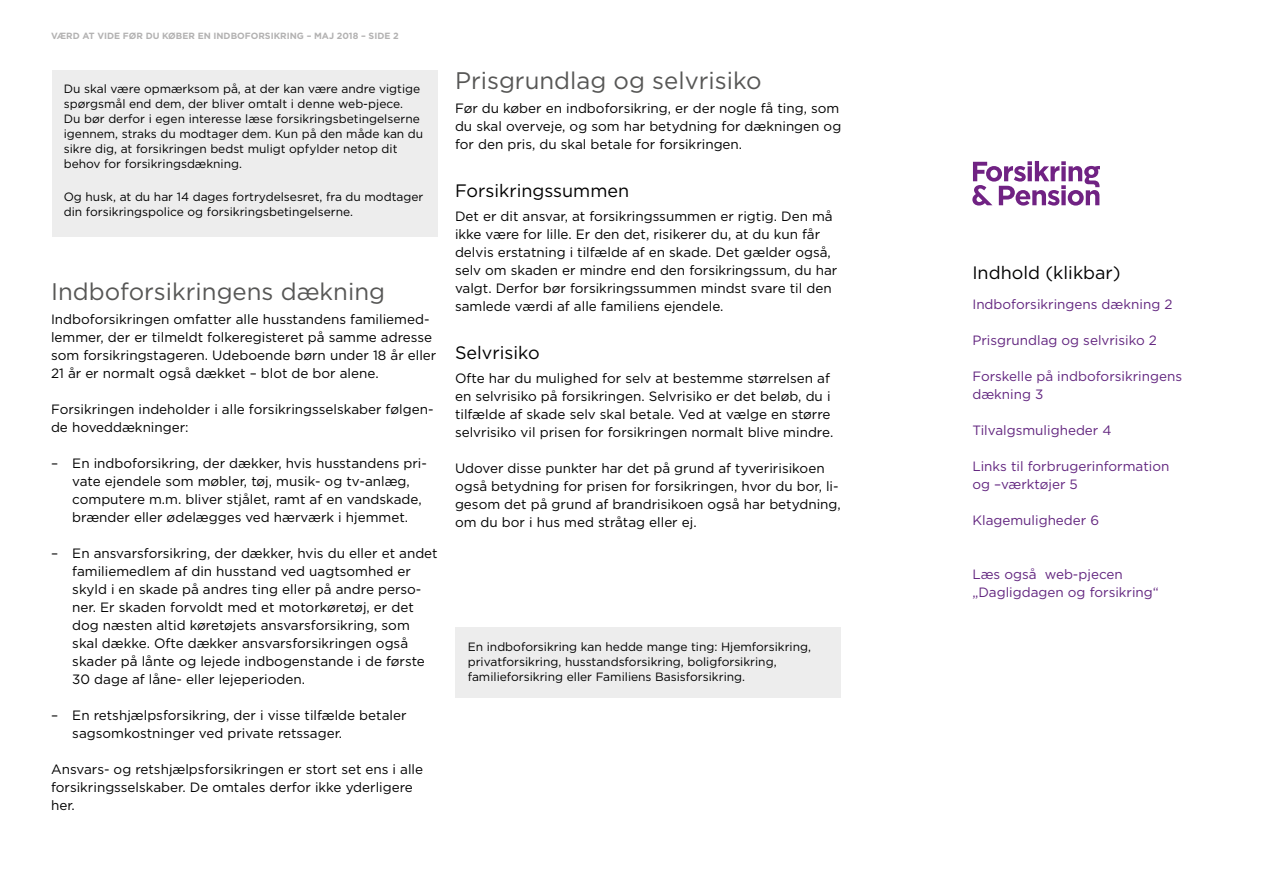
<style>
.page{position:relative;width:1263px;height:893px;background:#fff}
.page>*{position:absolute;margin:0;border:0;box-sizing:border-box;transform-origin:0 0}
.t1{font:24px "Gotham";color:#575756}
.t2{font:18px "Gotham";color:#000}
.t3{font:13.5px/18px "Gotham";color:#000}
.t4{font:13.5px/18px "Gotham";color:#62257f}
.t5{font:12px/15px "Gotham";color:#000}
.t6{font:700 9px "Gotham";color:#b3b2b2}
</style>
<div class="page">
<svg style="left:972px;top:161px;width:128px;height:45px"></svg>
<div style="left:455px;top:627px;width:385px;height:71px;background:#ededed"></div>
<div style="left:52px;top:70px;width:385px;height:167px;background:#ededed"></div>
<p class="t6" style="left:51px;top:31px;width:349px">VÆRD AT VIDE FØR DU KØBER EN INDBOFORSIKRING – MAJ 2018 – SIDE 2</p>
<p class="t5" style="left:64px;top:81px;width:361px">Du skal være opmærksom på, at der kan være andre vigtige spørgsmål end dem, der bliver omtalt i denne web-pjece.<br>Du bør derfor i egen interesse læse forsikringsbetingelserne igennem, straks du modtager dem. Kun på den måde kan du sikre dig, at forsikringen bedst muligt opfylder netop dit behov for forsikringsdækning.</p>
<p class="t5" style="left:64px;top:189px;width:361px">Og husk, at du har 14 dages fortrydelsesret, fra du modtager din forsikringspolice og forsikringsbetingelserne.</p>
<h1 class="t1" style="left:51px;top:277px;width:336px">Indboforsikringens dækning</h1>
<p class="t3" style="left:51px;top:310px;width:387px">Indboforsikringen omfatter alle husstandens familiemed&shy;lemmer, der er tilmeldt folkeregisteret på samme adresse som forsikringstageren. Udeboende børn under 18 år eller 21 år er normalt også dækket – blot de bor alene.</p>
<p class="t3" style="left:51px;top:400px;width:384px">Forsikringen indeholder i alle forsikringsselskaber følgen&shy;de hoveddækninger:</p>
<p class="t3" style="left:72px;top:454px;width:356px;text-indent:-21px">– En indboforsikring, der dækker, hvis husstandens pri&shy;vate ejendele som møbler, tøj, musik- og tv-anlæg, computere m.m. bliver stjålet, ramt af en vandskade, brænder eller ødelægges ved hærværk i hjemmet.</p>
<p class="t3" style="left:72px;top:544px;width:367px;text-indent:-21px">– En ansvarsforsikring, der dækker, hvis du eller et andet familiemedlem af din husstand ved uagtsomhed er skyld i en skade på andres ting eller på andre perso&shy;ner. Er skaden forvoldt med et motorkøretøj, er det dog næsten altid køretøjets ansvarsforsikring, som skal dække. Ofte dækker ansvarsforsikringen også skader på lånte og lejede indbogenstande i de første 30 dage af låne- eller lejeperioden.</p>
<p class="t3" style="left:72px;top:706px;width:336px;text-indent:-21px">– En retshjælpsforsikring, der i visse tilfælde betaler sagsomkostninger ved private retssager.</p>
<p class="t3" style="left:51px;top:760px;width:374px">Ansvars- og retshjælpsforsikringen er stort set ens i alle forsikringsselskaber. De omtales derfor ikke yderligere her.</p>
<h1 class="t1" style="left:455px;top:66px;width:308px">Prisgrundlag og selvrisiko</h1>
<p class="t3" style="left:455px;top:99px;width:388px">Før du køber en indboforsikring, er der nogle få ting, som du skal overveje, og som har betydning for dækningen og for den pris, du skal betale for forsikringen.</p>
<h2 class="t2" style="left:455px;top:180px;width:176px">Forsikringssummen</h2>
<p class="t3" style="left:455px;top:207px;width:384px">Det er dit ansvar, at forsikringssummen er rigtig. Den må ikke være for lille. Er den det, risikerer du, at du kun får delvis erstatning i tilfælde af en skade. Det gælder også, selv om skaden er mindre end den forsikringssum, du har valgt. Derfor bør forsikringssummen mindst svare til den samlede værdi af alle familiens ejendele.</p>
<h2 class="t2" style="left:455px;top:342px;width:86px">Selvrisiko</h2>
<p class="t3" style="left:455px;top:369px;width:380px">Ofte har du mulighed for selv at bestemme størrelsen af en selvrisiko på forsikringen. Selvrisiko er det beløb, du i tilfælde af skade selv skal betale. Ved at vælge en større selvrisiko vil prisen for forsikringen normalt blive mindre.</p>
<p class="t3" style="left:455px;top:459px;width:387px">Udover disse punkter har det på grund af tyveririsikoen også betydning for prisen for forsikringen, hvor du bor, li&shy;gesom det på grund af brandrisikoen også har betydning, om du bor i hus med stråtag eller ej.</p>
<p class="t5" style="left:468px;top:639px;width:345px">En indboforsikring kan hedde mange ting: Hjemforsikring, privatforsikring, husstandsforsikring, boligforsikring, familieforsikring eller Familiens Basisforsikring.</p>
<h2 class="t2" style="left:972px;top:261px;width:150px">Indhold (klikbar)</h2>
<p class="t4" style="left:972px;top:295px;width:202px">Indboforsikringens dækning 2</p>
<p class="t4" style="left:972px;top:331px;width:186px">Prisgrundlag og selvrisiko 2</p>
<p class="t4" style="left:972px;top:367px;width:211px">Forskelle på indboforsikringens dækning 3</p>
<p class="t4" style="left:972px;top:421px;width:141px">Tilvalgsmuligheder 4</p>
<p class="t4" style="left:972px;top:457px;width:198px">Links til forbrugerinformation og –værktøjer 5</p>
<p class="t4" style="left:972px;top:511px;width:128px">Klagemuligheder 6</p>
<p class="t4" style="left:972px;top:565px;width:188px">Læs også web-pjecen „Dagligdagen og forsikring“</p>
</div>
